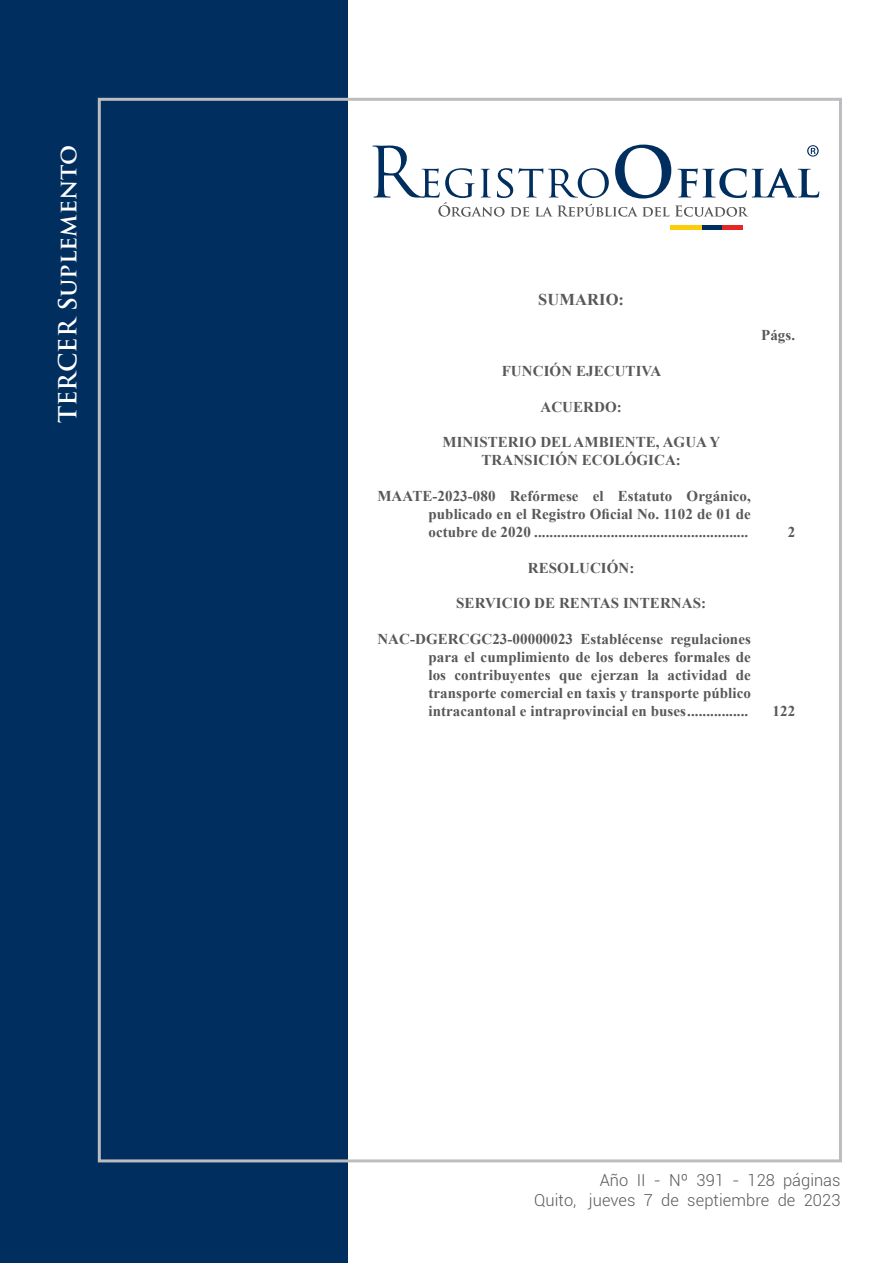
<style>
.page{position:relative;width:893px;height:1263px;background:#fff}
.page>*{position:absolute;margin:0;border:0;box-sizing:border-box;transform-origin:0 0}
.t1{font:700 24.3px "Trajan Pro";letter-spacing:.005em;color:#fff}
.t2{font:300 16.5px "Roboto";letter-spacing:.005em;color:#57585a}
.Sumario_Title{font:700 16.5px "Times New Roman";letter-spacing:.005em;color:#57585a}
.Sumario_Tab_1{font:700 15px/18px "Times New Roman";letter-spacing:.005em;color:#57585a;text-align:justify}
.Sumario_Center{font:700 15px "Times New Roman";letter-spacing:.005em;color:#57585a}
.Sumario_Title-2{font:700 15px/18px "Times New Roman";letter-spacing:.005em;color:#57585a;text-align:center}
.Sumario_Numero{font:700 15px "Times New Roman";letter-spacing:.005em;color:#57585a}
</style>
<div class="page">
<div style="left:0;top:0;width:348px;height:1263px;background:#002e5e"></div>
<div style="left:670px;top:225px;width:32px;height:5px;background:#fccd0a"></div>
<div style="left:702px;top:225px;width:21px;height:5px;background:#002e5e"></div>
<div style="left:723px;top:225px;width:20px;height:5px;background:#e42625"></div>
<svg style="left:372px;top:145px;width:447px;height:72px"></svg>
<p class="t1" style="left:53px;top:423px;width:280px;rotate:-90deg">TERCER Suplemento</p>
<p class="Sumario_Title" style="left:538px;top:288px;width:87px">SUMARIO:</p>
<p class="Sumario_Center" style="left:502px;top:361px;width:161px">FUNCIÓN EJECUTIVA</p>
<p class="Sumario_Center" style="left:540px;top:396px;width:83px">ACUERDO:</p>
<p class="Sumario_Title-2" style="left:442px;top:433px;width:279px">MINISTERIO DEL AMBIENTE, AGUA Y<br>TRANSICIÓN ECOLÓGICA:</p>
<p class="Sumario_Tab_1" style="left:428px;top:487px;width:324px;text-indent:-51px">MAATE-2023-080 Refórmese el Estatuto Orgánico, publicado en el Registro Oficial No. 1102 de 01 de octubre de 2020 ........................................................</p>
<p class="Sumario_Center" style="left:528px;top:557px;width:108px">RESOLUCIÓN:</p>
<p class="Sumario_Center" style="left:456px;top:593px;width:251px">SERVICIO DE RENTAS INTERNAS:</p>
<p class="Sumario_Tab_1" style="left:428px;top:630px;width:324px;text-indent:-51px">NAC-DGERCGC23-00000023 Establécense regulaciones para el cumplimiento de los deberes formales de los contribuyentes que ejerzan la actividad de transporte comercial en taxis y transporte público intracantonal e intraprovincial en buses................</p>
<p class="Sumario_Numero" style="left:761px;top:325px;width:36px">Págs.</p>
<p class="Sumario_Numero" style="left:788px;top:522px;width:9px">2</p>
<p class="Sumario_Numero" style="left:772px;top:701px;width:24px">122</p>
<p class="t2" style="left:600px;top:1169px;width:242px">Año II - Nº 391 - 128 páginas</p>
<p class="t2" style="left:534px;top:1189px;width:308px">Quito, jueves 7 de septiembre de 2023</p>
</div>
